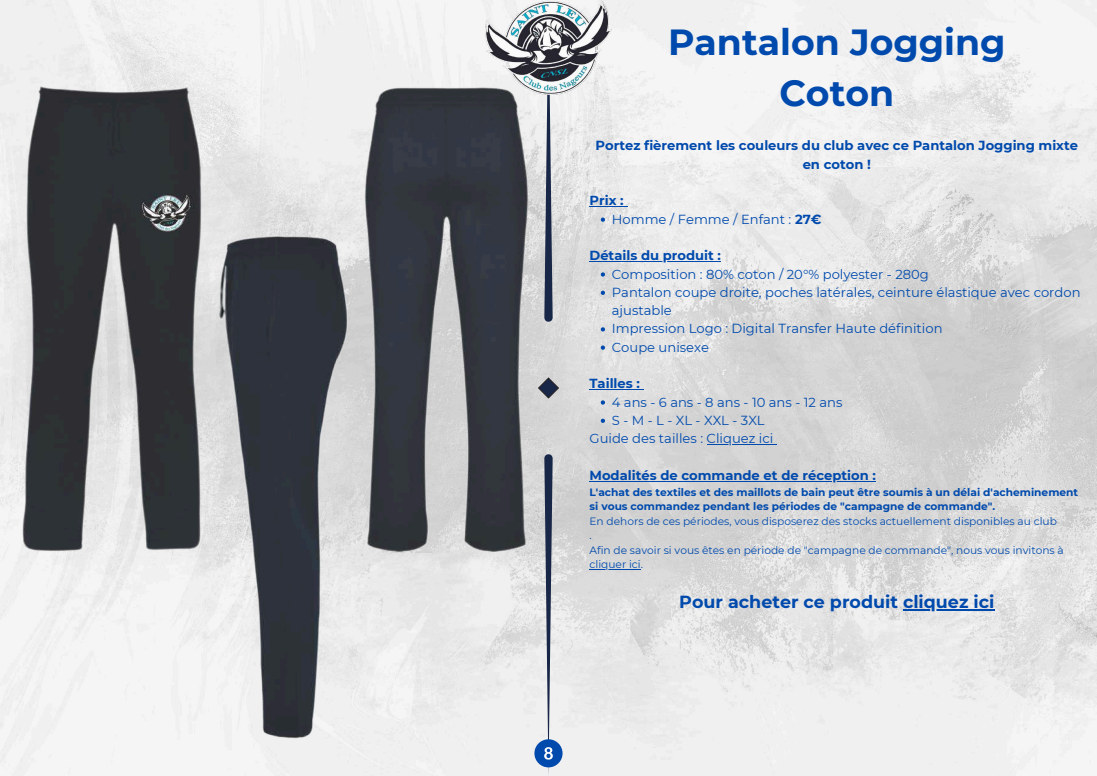
<style>
.page{position:relative;width:1097px;height:776px;background:#fff}
.page>*{position:absolute;margin:0;border:0;box-sizing:border-box;transform-origin:0 0}
.t1{font:700 36.25px/50.6px "Montserrat";color:#004aad;text-align:center}
.t2{font:700 17.5px "Montserrat";color:#004aad}
.t3{font:13.12px/18.2px "Montserrat";color:#004aad}
.t4{font:700 13.12px/18.2px "Montserrat";color:#004aad;text-align:center}
.t5{font:10.62px/14.5px "Montserrat";color:#004aad}
.t6{font:700 10.62px/14.5px "Montserrat";color:#004aad}
.s1{font-weight:700}
</style>
<div class="page">
<img style="left:0;top:0;width:1096px;height:776px">
<svg style="left:544px;top:94px;width:8px;height:229px;background:#5d667c"></svg>
<svg style="left:538px;top:378px;width:20px;height:20px"></svg>
<img style="left:22px;top:86px;width:181px;height:466px">
<img style="left:218px;top:234px;width:131px;height:505px">
<img style="left:364px;top:86px;width:165px;height:466px">
<div style="left:534px;top:739px;width:28px;height:28px;background:#004aad;border-radius:50%"></div>
<svg style="left:544px;top:453px;width:9px;height:323px"></svg>
<hr style="left:589px;top:206px;width:34px;height:1px;background:#004aad">
<svg style="left:600px;top:217px;width:5px;height:5px"></svg>
<hr style="left:589px;top:261px;width:132px;height:1px;background:#004aad">
<svg style="left:600px;top:272px;width:5px;height:5px"></svg>
<svg style="left:600px;top:291px;width:5px;height:4px"></svg>
<svg style="left:600px;top:327px;width:5px;height:4px"></svg>
<svg style="left:600px;top:345px;width:5px;height:5px"></svg>
<hr style="left:589px;top:389px;width:51px;height:1px;background:#004aad">
<svg style="left:600px;top:400px;width:5px;height:5px"></svg>
<svg style="left:600px;top:419px;width:5px;height:4px"></svg>
<hr style="left:706px;top:444px;width:67px;height:1px;background:#004aad">
<hr style="left:589px;top:480px;width:286px;height:1px;background:#004aad">
<hr style="left:589px;top:569px;width:51px;height:1px;background:#004aad">
<hr style="left:903px;top:609px;width:91px;height:1px;background:#004aad">
<img style="left:485px;top:0;width:126px;height:94px">
<h1 class="t1" style="left:668px;top:17px;width:339px">Pantalon Jogging<br>Coton</h1>
<p class="t4" style="left:595px;top:137px;width:484px">Portez fièrement les couleurs du club avec ce Pantalon Jogging mixte en coton !</p>
<p class="t3" style="left:612px;top:191px;width:211px;text-indent:-22px"><span class="s1">Prix :<br></span>Homme / Femme / Enfant : <span class="s1">27€</span></p>
<p class="t4" style="left:589px;top:246px;width:133px">Détails du produit :</p>
<p class="t3" style="left:612px;top:265px;width:470px">Composition : 80% coton / 20°% polyester - 280g<br>Pantalon coupe droite, poches latérales, ceinture élastique avec cordon ajustable<br>Impression Logo : Digital Transfer Haute définition<br>Coupe unisexe</p>
<p class="t4" style="left:589px;top:374px;width:52px">Tailles :</p>
<p class="t3" style="left:612px;top:393px;width:232px">4ans-6ans-8ans-10ans-12ans</p>
<p class="t3" style="left:612px;top:411px;width:154px">S-M-L-XL-XXL-3XL</p>
<p class="t3" style="left:589px;top:429px;width:185px">Guide des tailles : Cliquez ici</p>
<p class="t4" style="left:589px;top:466px;width:288px">Modalités de commande et de réception :</p>
<p class="t6" style="left:589px;top:484px;width:490px">L'achat des textiles et des maillots de bain peut être soumis à un délai d'acheminement si vous commandez pendant les périodes de "campagne de commande".</p>
<p class="t5" style="left:589px;top:513px;width:476px">En dehors de ces périodes, vous disposerez des stocks actuellement disponibles au club<br>.<br>Afin de savoir si vous êtes en période de "campagne de commande", nous vous invitons à cliquer ici.</p>
<h2 class="t2" style="left:679px;top:591px;width:316px">Pour acheter ce produit cliquez ici</h2>
</div>
